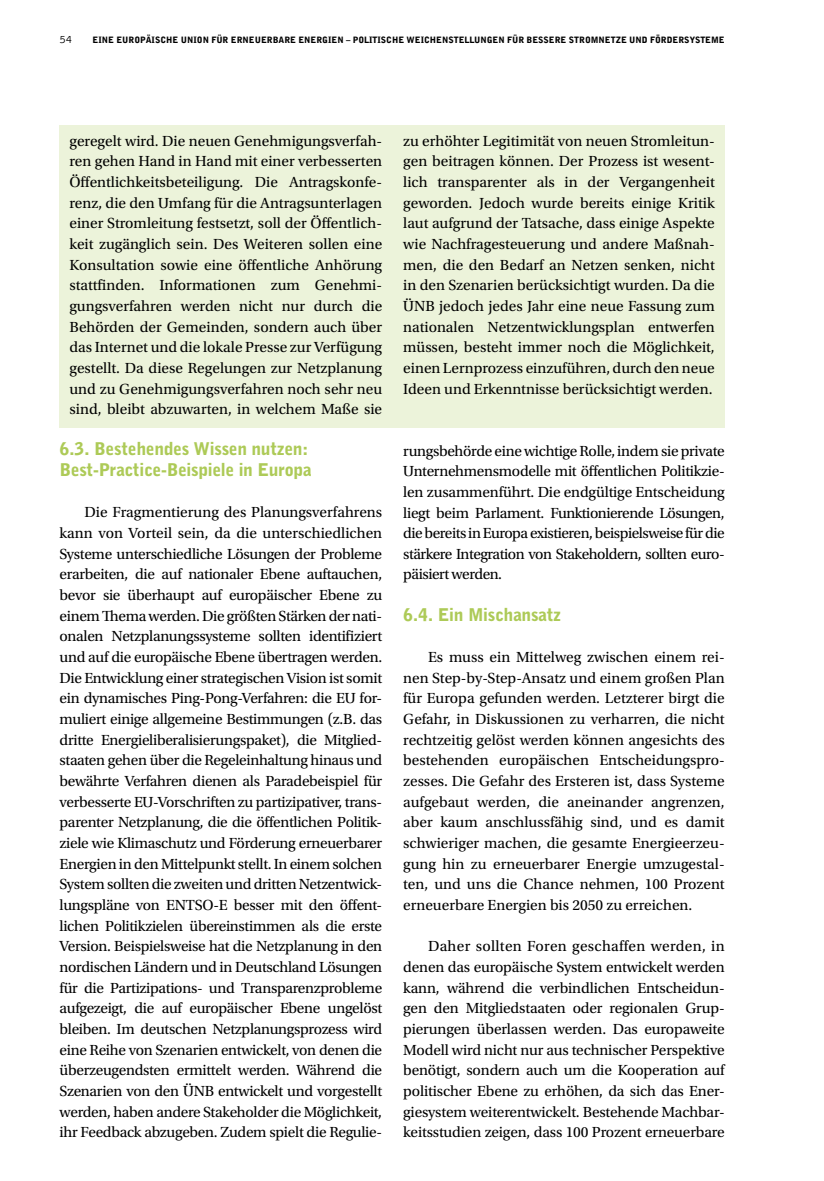
<style>
.page{position:relative;width:824px;height:1181px;background:#fff}
.page>*{position:absolute;margin:0;border:0;box-sizing:border-box;transform-origin:0 0}
.t1{font:900 17.5px/20.7px "Bell Gothic BT";letter-spacing:-.015em;color:#adca57}
.t2{font:15.4px/20.7px "Utopia Std";letter-spacing:-.01em;color:#000;text-align:justify}
.t3{font:11.38px "Bell Gothic BT";color:#000}
.t4{font:900 8.75px "Bell Gothic BT";color:#000}
</style>
<div class="page">
<div style="left:60px;top:125px;width:664px;height:303px;background:#ecf3da"></div>
<p class="t3" style="left:60px;top:33px;width:14px">54</p>
<p class="t4" style="left:93px;top:35px;width:37px">EINE EUROP</p>
<p class="t4" style="left:146px;top:35px;width:110px">ÄISCHE UNIO N FÜR ERNEUERBARE</p>
<p class="t4" style="left:298px;top:35px;width:19px">ENERGIE</p>
<p class="t4" style="left:337px;top:35px;width:128px">N – POLITISCHE WEICHE NSTELLU</p>
<p class="t4" style="left:480px;top:35px;width:53px">NGEN FÜR BESSERE</p>
<p class="t4" style="left:569px;top:35px;width:18px">STROM</p>
<p class="t4" style="left:598px;top:35px;width:69px">NETZE UND FÖRDERS</p>
<p class="t4" style="left:689px;top:35px;width:23px">YSTEME</p>
<p class="t2" style="left:69px;top:131px;width:314px">geregelt wird. Die neuen Genehmigungsverfah&shy;ren gehen Hand in Hand mit einer verbesserten Öffentlichkeitsbeteiligung. Die Antragskonfe&shy;renz, die den Umfang für die Antragsunterlagen einer Stromleitung festsetzt, soll der Öffentlich&shy;keit zugänglich sein. Des Weiteren sollen eine Konsultation sowie eine öffentliche Anhörung stattfinden. Informationen zum Genehmi&shy;gungsverfahren werden nicht nur durch die Behörden der Gemeinden, sondern auch über das Internet und die lokale Presse zur Verfügung gestellt. Da diese Regelungen zur Netzplanung und zu Genehmigungsverfahren noch sehr neu sind, bleibt abzuwarten, in welchem Maße sie</p>
<p class="t2" style="left:403px;top:131px;width:313px">zu erhöhter Legitimität von neuen Stromleitun&shy;gen beitragen können. Der Prozess ist wesent&shy;lich transparenter als in der Vergangenheit geworden. Jedoch wurde bereits einige Kritik laut aufgrund der Tatsache, dass einige Aspekte wie Nachfragesteuerung und andere Maßnah&shy;men, die den Bedarf an Netzen senken, nicht in den Szenarien berücksichtigt wurden. Da die ÜNB jedoch jedes Jahr eine neue Fassung zum nationalen Netzentwicklungsplan entwerfen müssen, besteht immer noch die Möglichkeit, einen Lernprozess einzuführen, durch den neue Ideen und Erkenntnisse berücksichtigt werden.</p>
<p class="t1" style="left:60px;top:438px;width:254px">6.3. BESTEHENDES WISSEN NUTZEN:<br>BEST-PRACTICE-BEISPIELE IN EUROPA</p>
<p class="t2" style="left:60px;top:502px;width:324px;text-indent:25px">Die Fragmentierung des Planungsverfahrens kann von Vorteil sein, da die unterschiedlichen Systeme unterschiedliche Lösungen der Probleme erarbeiten, die auf nationaler Ebene auftauchen, bevor sie überhaupt auf europäischer Ebene zu einem Thema werden. Die größten Stärken der nati&shy;onalen Netzplanungssysteme sollten identifiziert und auf die europäische Ebene übertragen werden.<br>Die Entwicklung einer strategischen Vision ist somit ein dynamisches Ping-Pong-Verfahren: die EU for&shy;muliert einige allgemeine Bestimmungen (z.B. das dritte Energieliberalisierungspaket), die Mitglied&shy;staaten gehen über die Regeleinhaltung hinaus und bewährte Verfahren dienen als Paradebeispiel für verbesserte EU-Vorschriften zu partizipativer, trans&shy;parenter Netzplanung, die die öffentlichen Politik&shy;ziele wie Klimaschutz und Förderung erneuerbarer Energien in den Mittelpunkt stellt. In einem solchen System sollten die zweiten und dritten Netzentwick&shy;lungspläne von ENTSO-E besser mit den öffent&shy;lichen Politikzielen übereinstimmen als die erste Version. Beispielsweise hat die Netzplanung in den nordischen Ländern und in Deutschland Lösungen für die Partizipations- und Transparenzprobleme aufgezeigt, die auf europäischer Ebene ungelöst bleiben. Im deutschen Netzplanungsprozess wird eine Reihe von Szenarien entwickelt, von denen die überzeugendsten ermittelt werden. Während die Szenarien von den ÜNB entwickelt und vorgestellt werden, haben andere Stakeholder die Möglichkeit, ihr Feedback abzugeben. Zudem spielt die Regulie-</p>
<p class="t2" style="left:403px;top:440px;width:323px">rungsbehörde eine wichtige Rolle, indem sie private Unternehmensmodelle mit öffentlichen Politikzie&shy;len zusammenführt. Die endgültige Entscheidung liegt beim Parlament. Funktionierende Lösungen, die bereits in Europa existieren, beispielsweise für die stärkere Integration von Stakeholdern, sollten euro&shy;päisiert werden.</p>
<p class="t1" style="left:403px;top:604px;width:159px">6.4. EIN MISCHANSATZ</p>
<p class="t2" style="left:403px;top:647px;width:323px;text-indent:25px">Es muss ein Mittelweg zwischen einem rei&shy;nen Step-by-Step-Ansatz und einem großen Plan für Europa gefunden werden. Letzterer birgt die Gefahr, in Diskussionen zu verharren, die nicht rechtzeitig gelöst werden können angesichts des bestehenden europäischen Entscheidungspro&shy;zesses. Die Gefahr des Ersteren ist, dass Systeme aufgebaut werden, die aneinander angrenzen, aber kaum anschlussfähig sind, und es damit schwieriger machen, die gesamte Energieerzeu&shy;gung hin zu erneuerbarer Energie umzugestal&shy;ten, und uns die Chance nehmen, 100 Prozent erneuerbare Energien bis 2050 zu erreichen.</p>
<p class="t2" style="left:403px;top:936px;width:323px;text-indent:25px">Daher sollten Foren geschaffen werden, in denen das europäische System entwickelt werden kann, während die verbindlichen Entscheidun&shy;gen den Mitgliedstaaten oder regionalen Grup&shy;pierungen überlassen werden. Das europaweite Modell wird nicht nur aus technischer Perspektive benötigt, sondern auch um die Kooperation auf politischer Ebene zu erhöhen, da sich das Ener&shy;giesystem weiterentwickelt. Bestehende Machbar&shy;keitsstudien zeigen, dass 100 Prozent erneuerbare</p>
</div>
